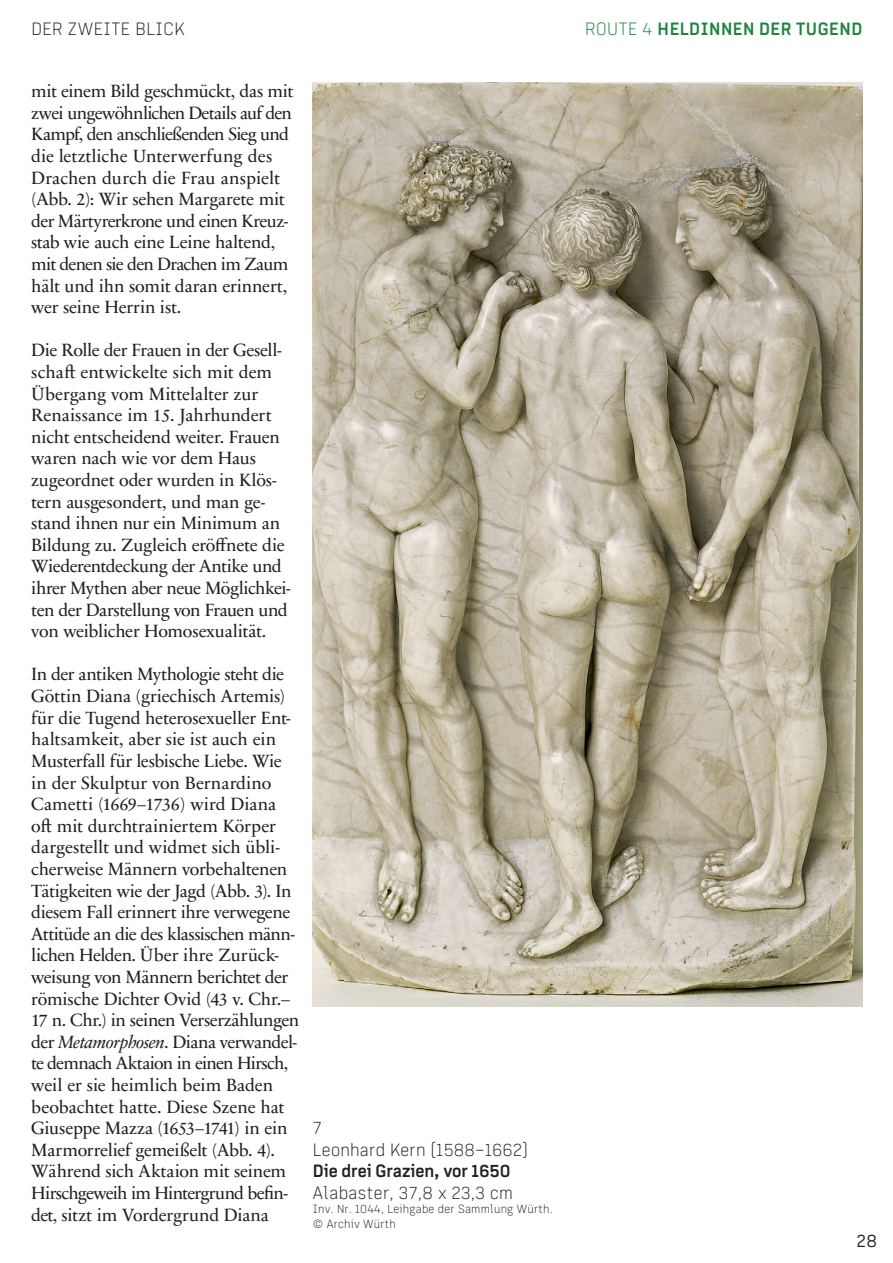
<style>
.page{position:relative;width:893px;height:1263px;background:#fff}
.page>*{position:absolute;margin:0;border:0;box-sizing:border-box;transform-origin:0 0}
.t1{font:18px/21.6px "Sabon Next LT Pro";letter-spacing:-.015em;color:#231f20}
.t2{font:300 18px/21.6px "MI Grotesk";letter-spacing:.02em;color:#231f20}
.t3{font:700 18px "MI Grotesk";letter-spacing:.03em;color:#1d853e}
.t4{font:700 18px "MI Grotesk";letter-spacing:-.005em;color:#231f20}
.t5{font:18px "MI Grotesk";color:#231f20}
.t6{font:300 12px/14.4px "MI Grotesk";letter-spacing:.02em;color:#231f20}
.s1{font-weight:300}
.s2{font-style:italic}
</style>
<div class="page">
<img style="left:313px;top:83px;width:549px;height:923px">
<p class="t2" style="left:31px;top:18px;width:155px">DER ZWEITE BLICK</p>
<p class="t3" style="left:585px;top:17px;width:279px"><span class="s1">ROUTE 4</span> HELDINNEN DER TUGEND</p>
<p class="t1" style="left:31px;top:80px;width:263px">mit einem Bild geschmückt, das mit zwei ungewöhnlichen Details auf den<br>Kampf, den anschließenden Sieg und die letztliche Unterwerfung des<br>Drachen durch die Frau anspielt (Abb. 2): Wir sehen Margarete mit der Märtyrerkrone und einen Kreuz&shy;stab wie auch eine Leine haltend, mit denen sie den Drachen im Zaum hält und ihn somit daran erinnert, wer seine Herrin ist.</p>
<p class="t1" style="left:31px;top:339px;width:261px">Die Rolle der Frauen in der Gesell&shy;schaft entwickelte sich mit dem<br>Übergang vom Mittelalter zur<br>Renaissance im 15. Jahrhundert nicht entscheidend weiter. Frauen waren nach wie vor dem Haus zugeordnet oder wurden in Klös&shy;tern ausgesondert, und man ge&shy;stand ihnen nur ein Minimum an<br>Bildung zu. Zugleich eröffnete die<br>Wiederentdeckung der Antike und ihrer Mythen aber neue Möglichkei&shy;ten der Darstellung von Frauen und von weiblicher Homosexualität.</p>
<p class="t1" style="left:31px;top:663px;width:269px">In der antiken Mythologie steht die Göttin Diana (griechisch Artemis) für die Tugend heterosexueller Ent&shy;haltsamkeit, aber sie ist auch ein Musterfall für lesbische Liebe. Wie in der Skulptur von Bernardino Cametti (1669–1736) wird Diana oft mit durchtrainiertem Körper dargestellt und widmet sich übli&shy;cherweise Männern vorbehaltenen Tätigkeiten wie der Jagd (Abb. 3). In diesem Fall erinnert ihre verwegene Attitüde an die des klassischen männ&shy;lichen Helden. Über ihre Zurück&shy;weisung von Männern berichtet der römische Dichter Ovid (43 v. Chr.– 17 n. Chr.) in seinen Verserzählungen der <span class="s2">Metamorphosen</span>. Diana verwandel&shy;te demnach Aktaion in einen Hirsch, weil er sie heimlich beim Baden beobachtet hatte. Diese Szene hat Giuseppe Mazza (1653–1741) in ein Marmorrelief gemeißelt (Abb. 4).<br>Während sich Aktaion mit seinem Hirschgeweih im Hintergrund befin&shy;det, sitzt im Vordergrund Diana</p>
<p class="t2" style="left:313px;top:1116px;width:216px">7<br>Leonhard Kern (1588–1662)</p>
<p class="t4" style="left:313px;top:1159px;width:199px">Die drei Grazien, vor 1650</p>
<p class="t2" style="left:313px;top:1181px;width:201px">Alabaster, 37,8 x 23,3 cm</p>
<p class="t6" style="left:313px;top:1201px;width:241px">Inv. Nr. 1044, Leihgabe der Sammlung Würth. © Archiv Würth</p>
<p class="t5" style="left:857px;top:1229px;width:22px">28</p>
</div>
